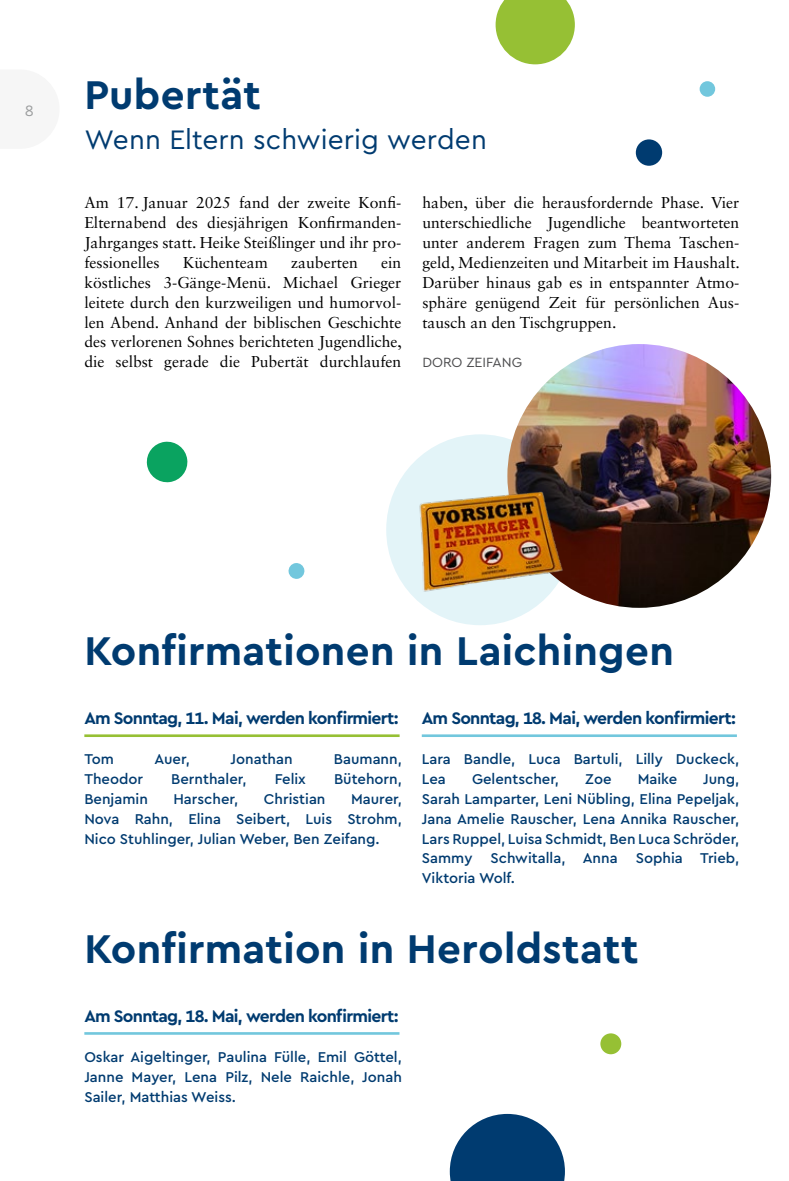
<style>
.page{position:relative;width:789px;height:1181px;background:#fff}
.page>*{position:absolute;margin:0;border:0;box-sizing:border-box;transform-origin:0 0}
.t1{font:700 42px "Cera Pro";letter-spacing:.01em;color:#003b70}
.t2{font:28px "Cera Pro";letter-spacing:.005em;color:#003b70}
.t3{font:700 17.5px "Cera Pro";letter-spacing:-.04em;color:#003b70}
.t4{font:15.75px/19.8px "Sabon LT Std";color:#000;text-align:justify}
.t5{font:15.75px "Cera Pro";color:#9c9e9f}
.t6{font:500 14.88px/19.8px "Cera Pro";color:#003b70;text-align:justify}
.t7{font:14px "Cera Pro";color:#4b4b4d}
</style>
<div class="page">
<svg style="left:146px;top:441px;width:42px;height:42px"></svg>
<svg style="left:288px;top:563px;width:17px;height:16px"></svg>
<svg style="left:495px;top:0;width:80px;height:64px;background:#a7ca55"></svg>
<div style="left:636px;top:139px;width:26px;height:27px;background:#003b70;border-radius:50%"></div>
<div style="left:386px;top:434px;width:188px;height:191px;background:#e3f4f8;border-radius:50%"></div>
<div style="left:699px;top:81px;width:16px;height:16px;background:#72c7dd;border-radius:50%"></div>
<img style="left:507px;top:344px;width:264px;height:264px;border-radius:132px">
<hr style="left:84px;top:734px;width:315px;height:3px;background:#96c034">
<hr style="left:84px;top:1032px;width:315px;height:2px;background:#72c7dd">
<hr style="left:422px;top:734px;width:315px;height:3px;background:#72c7dd">
<div style="left:600px;top:1033px;width:21px;height:21px;background:#96c034;border-radius:50%"></div>
<svg style="left:450px;top:1114px;width:115px;height:67px"></svg>
<img style="left:412px;top:454px;width:153px;height:165px">
<p class="t5" style="left:25px;top:100px;width:11px">8</p>
<h1 class="t1" style="left:84px;top:67px;width:178px">Pubertät</h1>
<h2 class="t2" style="left:84px;top:121px;width:404px">Wenn Eltern schwierig werden</h2>
<p class="t4" style="left:84px;top:193px;width:318px">Am 17. Januar 2025 fand der zweite Konfi-Elternabend des diesjährigen Konfirmanden-Jahrganges statt. Heike Steißlinger und ihr pro&shy;fessionelles</p>
<p class="t4" style="left:183px;top:252px;width:86px">Küchenteam</p>
<p class="t4" style="left:291px;top:252px;width:68px">zauberten</p>
<p class="t4" style="left:84px;top:252px;width:319px;text-indent:297px">ein köstliches 3-Gänge-Menü. Michael Grieger leitete durch den kurzweiligen und humorvol&shy;len Abend. Anhand der biblischen Geschichte des verlorenen Sohnes berichteten Jugendliche, die selbst gerade die Pubertät durchlaufen</p>
<p class="t4" style="left:422px;top:193px;width:319px">haben, über die herausfordernde Phase. Vier unterschiedliche Jugendliche beantworteten unter anderem Fragen zum Thema Taschen&shy;geld, Medienzeiten und Mitarbeit im Haushalt.<br>Darüber hinaus gab es in entspannter Atmo&shy;sphäre genügend Zeit für persönlichen Aus&shy;tausch an den Tischgruppen.</p>
<p class="t7" style="left:422px;top:353px;width:101px">DORO ZEIFANG</p>
<h1 class="t1" style="left:84px;top:623px;width:591px">Konfirmationen in Laichingen</h1>
<p class="t3" style="left:84px;top:707px;width:316px">Am Sonntag, 11. Mai, werden konfirmiert:</p>
<p class="t6" style="left:84px;top:748px;width:31px">Tom</p>
<p class="t6" style="left:154px;top:748px;width:37px">Auer,</p>
<p class="t6" style="left:230px;top:748px;width:64px">Jonathan</p>
<p class="t6" style="left:334px;top:748px;width:70px">Baumann,</p>
<p class="t6" style="left:84px;top:768px;width:60px">Theodor</p>
<p class="t6" style="left:171px;top:768px;width:77px">Bernthaler,</p>
<p class="t6" style="left:275px;top:768px;width:33px">Felix</p>
<p class="t6" style="left:334px;top:768px;width:69px">Bütehorn,</p>
<p class="t6" style="left:84px;top:788px;width:65px">Benjamin</p>
<p class="t6" style="left:173px;top:788px;width:66px">Harscher,</p>
<p class="t6" style="left:264px;top:788px;width:63px">Christian</p>
<p class="t6" style="left:84px;top:788px;width:319px;text-indent:267px">Maurer, Nova Rahn, Elina Seibert, Luis Strohm, Nico Stuhlinger, Julian Weber, Ben Zeifang.</p>
<p class="t3" style="left:422px;top:707px;width:316px">Am Sonntag, 18. Mai, werden konfirmiert:</p>
<p class="t6" style="left:422px;top:748px;width:319px">Lara Bandle, Luca Bartuli, Lilly Duckeck,<br>Lea</p>
<p class="t6" style="left:472px;top:768px;width:89px">Gelentscher,</p>
<p class="t6" style="left:585px;top:768px;width:28px">Zoe</p>
<p class="t6" style="left:638px;top:768px;width:41px">Maike</p>
<p class="t6" style="left:422px;top:768px;width:319px;text-indent:281px">Jung, Sarah Lamparter, Leni Nübling, Elina Pepeljak, Jana Amelie Rauscher, Lena Annika Rauscher, Lars Ruppel, Luisa Schmidt, Ben Luca Schröder, Sammy Schwitalla, Anna Sophia Trieb, Viktoria Wolf.</p>
<h1 class="t1" style="left:84px;top:920px;width:556px">Konfirmation in Heroldstatt</h1>
<p class="t3" style="left:84px;top:1004px;width:316px">Am Sonntag, 18. Mai, werden konfirmiert:</p>
<p class="t6" style="left:84px;top:1046px;width:319px">Oskar Aigeltinger, Paulina Fülle, Emil Göttel, Janne Mayer, Lena Pilz, Nele Raichle, Jonah Sailer, Matthias Weiss.</p>
</div>
